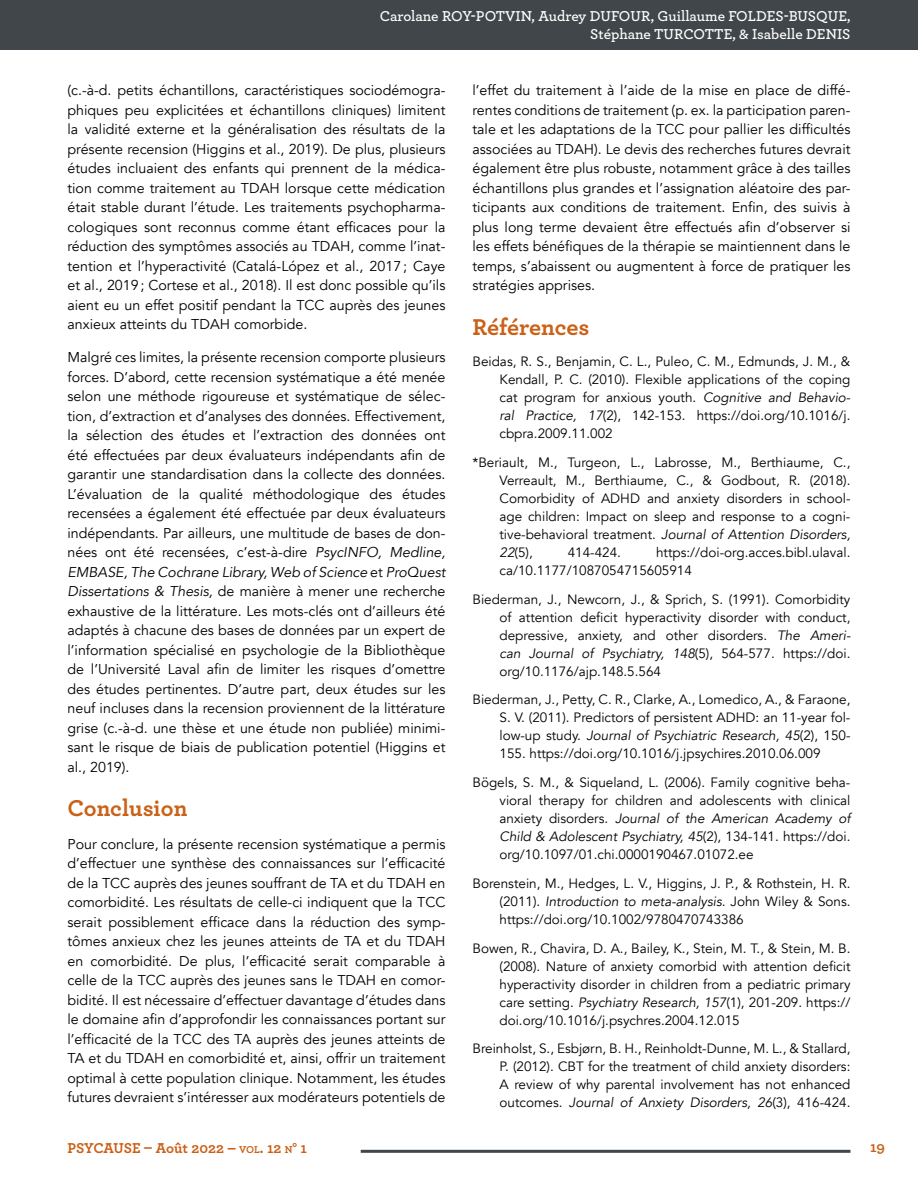
<style>
.page{position:relative;width:918px;height:1188px;background:#fff}
.page>*{position:absolute;margin:0;border:0;box-sizing:border-box;transform-origin:0 0}
.t1{font:700 24px "Archer";color:#ca6116}
.t2{font:600 15px/18px "Archer";color:#fff;text-align:right}
.t3{font:700 15px "Archer";letter-spacing:-.01em;color:#ca6116}
.t4{font:14.25px/19.5px "Avenir";color:#000;text-align:justify}
.t5{font:13.5px/18px "Avenir";color:#000;text-align:justify}
.s1{font-style:italic}
.s2{font-size:10.5px}
.s3{font-style:inherit}
</style>
<div class="page">
<hr style="left:361px;top:1150px;width:489px;height:3px;background:#404649">
<div style="left:0;top:0;width:918px;height:50px;background:#404649"></div>
<p class="t2" style="left:380px;top:6px;width:472px">Carolane ROY-POTVIN, Audrey DUFOUR, Guillaume FOLDES-BUSQUE,<br>Stéphane TURCOTTE, &amp; Isabelle DENIS</p>
<p class="t4" style="left:68px;top:81px;width:380px">(c.-à-d. petits échantillons, caractéristiques sociodémogra&shy;phiques peu explicitées et échantillons cliniques) limitent la validité externe et la généralisation des résultats de la présente recension (Higgins et al., 2019). De plus, plusieurs études incluaient des enfants qui prennent de la médica&shy;tion comme traitement au TDAH lorsque cette médication était stable durant l’étude. Les traitements psychopharma&shy;cologiques sont reconnus comme étant efficaces pour la réduction des symptômes associés au TDAH, comme l’inat&shy;tention et l’hyperactivité (Catalá-López et al., 2017; Caye et al., 2019; Cortese et al., 2018). Il est donc possible qu’ils aient eu un effet positif pendant la TCC auprès des jeunes anxieux atteints du TDAH comorbide.</p>
<p class="t4" style="left:68px;top:348px;width:380px">Malgré ces limites, la présente recension comporte plusieurs forces. D’abord, cette recension systématique a été menée selon une méthode rigoureuse et systématique de sélec&shy;tion, d’extraction et d’analyses des données. Effectivement, la sélection des études et l’extraction des données ont été effectuées par deux évaluateurs indépendants afin de garantir une standardisation dans la collecte des données.<br>L’évaluation de la qualité méthodologique des études recensées a également été effectuée par deux évaluateurs indépendants. Par ailleurs, une multitude de bases de don&shy;nées ont été recensées, c’est-à-dire <span class="s1">PsycINFO, Medline, EMBASE, The Cochrane Library, Web of Science</span> et <span class="s1">ProQuest Dissertations &amp; Thesis,</span> de manière à mener une recherche exhaustive de la littérature. Les mots-clés ont d’ailleurs été adaptés à chacune des bases de données par un expert de l’information spécialisé en psychologie de la Bibliothèque de l’Université Laval afin de limiter les risques d’omettre des études pertinentes. D’autre part, deux études sur les neuf incluses dans la recension proviennent de la littérature grise (c.-à-d. une thèse et une étude non publiée) minimi&shy;sant le risque de biais de publication potentiel (Higgins et al., 2019).</p>
<h1 class="t1" style="left:68px;top:789px;width:121px">Conclusion</h1>
<p class="t4" style="left:68px;top:835px;width:380px">Pour conclure, la présente recension systématique a permis d’effectuer une synthèse des connaissances sur l’efficacité de la TCC auprès des jeunes souffrant de TA et du TDAH en comorbidité. Les résultats de celle-ci indiquent que la TCC serait possiblement efficace dans la réduction des symp&shy;tômes anxieux chez les jeunes atteints de TA et du TDAH en comorbidité. De plus, l’efficacité serait comparable à celle de la TCC auprès des jeunes sans le TDAH en comor&shy;bidité. Il est nécessaire d’effectuer davantage d’études dans le domaine afin d’approfondir les connaissances portant sur l’efficacité de la TCC des TA auprès des jeunes atteints de TA et du TDAH en comorbidité et, ainsi, offrir un traitement optimal à cette population clinique. Notamment, les études futures devraient s’intéresser aux modérateurs potentiels de</p>
<p class="t4" style="left:472px;top:81px;width:380px">l’effet du traitement à l’aide de la mise en place de diffé&shy;rentes conditions de traitement (p. ex. la participation paren&shy;tale et les adaptations de la TCC pour pallier les difficultés associées au TDAH). Le devis des recherches futures devrait également être plus robuste, notamment grâce à des tailles échantillons plus grandes et l’assignation aléatoire des par&shy;ticipants aux conditions de traitement. Enfin, des suivis à plus long terme devaient être effectués afin d’observer si les effets bénéfiques de la thérapie se maintiennent dans le temps, s’abaissent ou augmentent à force de pratiquer les stratégies apprises.</p>
<h1 class="t1" style="left:472px;top:308px;width:119px">Références</h1>
<p class="t5" style="left:500px;top:353px;width:353px;text-indent:-27px">Beidas, R. S., Benjamin, C. L., Puleo, C. M., Edmunds, J. M., &amp; Kendall, P. C. (2010). Flexible applications of the coping cat program for anxious youth. <span class="s1">Cognitive and Behavio&shy;ral Practice, 17</span>(2), 142-153. https://doi.org/10.1016/j. cbpra.2009.11.002</p>
<p class="t5" style="left:500px;top:453px;width:353px;text-indent:-27px">*Beriault, M., Turgeon, L., Labrosse, M., Berthiaume, C., Verreault, M., Berthiaume, C., &amp; Godbout, R. (2018).<br>Comorbidity of ADHD and anxiety disorders in school&shy;age children: Impact on sleep and response to a cogni&shy;tive-behavioral treatment. <span class="s1">Journal of Attention Disorders, 22</span>(5),</p>
<p class="t5" style="left:500px;top:543px;width:352px;text-indent:157px">https://doi-org.acces.bibl.ulaval. ca/10.1177/1087054715605914</p>
<p class="t5" style="left:500px;top:590px;width:353px;text-indent:-27px">Biederman, J., Newcorn, J., &amp; Sprich, S. (1991). Comorbidity of attention deficit hyperactivity disorder with conduct, depressive, anxiety, and other disorders. <span class="s1">The Ameri&shy;can Journal of Psychiatry, 148</span>(5), 564-577. https://doi. org/10.1176/ajp.148.5.564</p>
<p class="t5" style="left:500px;top:691px;width:353px;text-indent:-27px">Biederman, J., Petty, C. R., Clarke, A., Lomedico, A., &amp; Faraone, S. V. (2011). Predictors of persistent ADHD: an 11-year fol&shy;low-up study. <span class="s1">Journal of Psychiatric Research, 45</span>(2), 150- 155. https://doi.org/10.1016/j.jpsychires.2010.06.009</p>
<p class="t5" style="left:500px;top:774px;width:353px;text-indent:-27px">Bögels, S. M., &amp; Siqueland, L. (2006). Family cognitive beha&shy;vioral therapy for children and adolescents with clinical anxiety disorders. <span class="s1">Journal of the American Academy of Child &amp; Adolescent Psychiatry, 45</span>(2), 134-141. https://doi. org/10.1097/01.chi.0000190467.01072.ee</p>
<p class="t5" style="left:500px;top:874px;width:353px;text-indent:-27px">Borenstein, M., Hedges, L. V., Higgins, J. P., &amp; Rothstein, H. R. (2011). <span class="s1">Introduction to meta-analysis.</span> John Wiley &amp; Sons. https://doi.org/10.1002/9780470743386</p>
<p class="t5" style="left:500px;top:939px;width:353px;text-indent:-27px">Bowen, R., Chavira, D. A., Bailey, K., Stein, M. T., &amp; Stein, M. B. (2008). Nature of anxiety comorbid with attention deficit hyperactivity disorder in children from a pediatric primary care setting. <span class="s1">Psychiatry Research, 157</span>(1), 201-209. https:// doi.org/10.1016/j.psychres.2004.12.015</p>
<p class="t5" style="left:500px;top:1040px;width:352px;text-indent:-27px">Breinholst, S., Esbjørn, B. H., Reinholdt-Dunne, M. L., &amp; Stallard, P. (2012). CBT for the treatment of child anxiety disorders:<br>A review of why parental involvement has not enhanced outcomes. <span class="s1">Journal of Anxiety Disorders, 26</span>(3), 416-424.</p>
<p class="t5" style="left:568px;top:543px;width:55px">414-424.</p>
<p class="t3" style="left:68px;top:1137px;width:241px">PSYCAUSE – Août 2022 – <span class="s2">VOL</span><span class="s3">. 12</span> <span class="s2">N</span><span class="s3">° 1</span></p>
<p class="t3" style="left:870px;top:1136px;width:16px">19</p>
</div>
